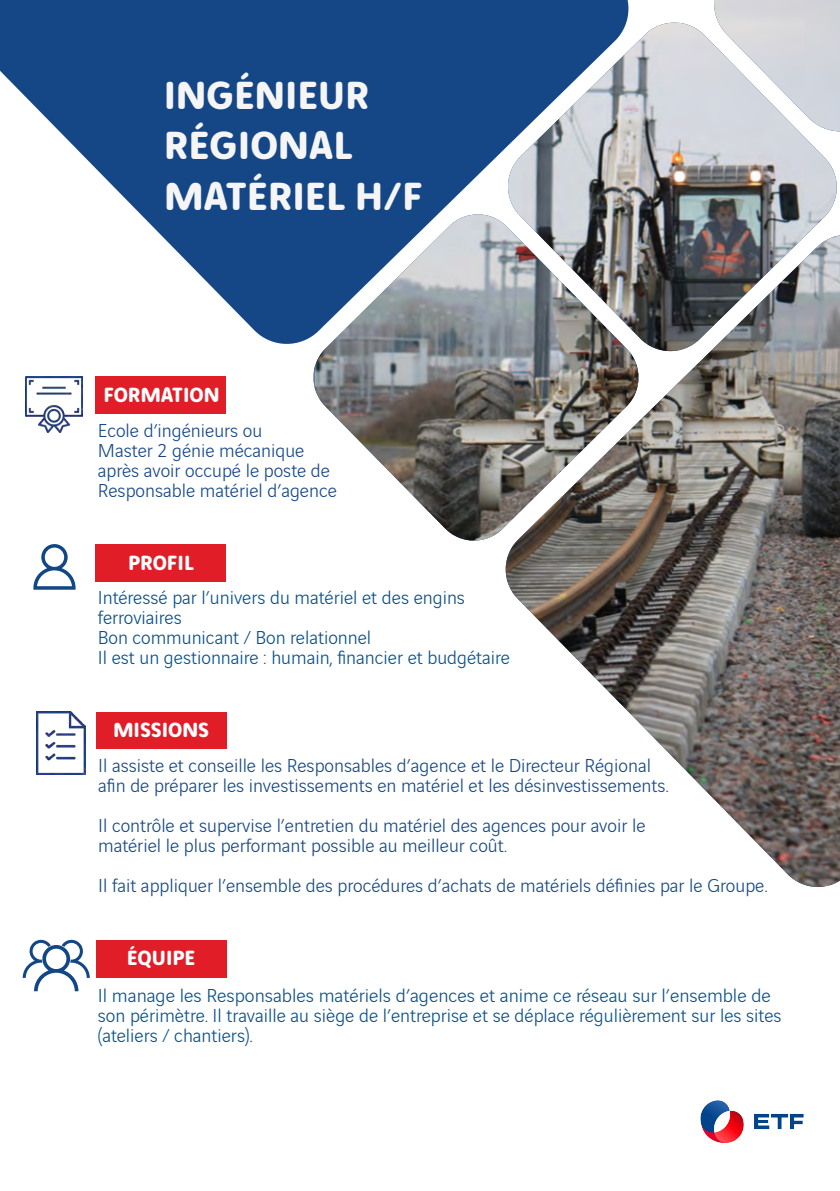
<style>
.page{position:relative;width:840px;height:1191px;background:#fff}
.page>*{position:absolute;margin:0;border:0;box-sizing:border-box;transform-origin:0 0}
.t1{font:700 42px/50.4px "Vinci Rounded";color:#f5f5f6}
.t2{font:700 22px "Vinci Rounded";color:#fff}
.t3{font:300 20px "Vinci Sans";color:#154787}
.t4{font:300 20px/20px "Vinci Sans";color:#054f8a}
</style>
<div class="page">
<svg style="left:0;top:0;width:309px;height:344px;fill:#154787"></svg>
<img style="left:314px;top:0;width:525px;height:887px">
<img style="left:26px;top:376px;width:57px;height:56px">
<div style="left:96px;top:376px;width:130px;height:37px;background:#e11d28"></div>
<svg style="left:33px;top:544px;width:42px;height:45px"></svg>
<div style="left:96px;top:544px;width:130px;height:37px;background:#e11d28"></div>
<img style="left:36px;top:711px;width:50px;height:64px">
<div style="left:96px;top:711px;width:130px;height:37px;background:#e11d28"></div>
<svg style="left:23px;top:939px;width:67px;height:52px"></svg>
<div style="left:96px;top:939px;width:130px;height:38px;background:#e11d28"></div>
<img style="left:700px;top:1100px;width:104px;height:43px">
<p class="t1" style="left:164px;top:67px;width:206px">INGÉNIEUR<br>RÉGIONAL</p>
<p class="t1" style="left:164px;top:167px;width:260px">MATÉRIEL H/F</p>
<p class="t2" style="left:103px;top:379px;width:118px">FORMATION</p>
<p class="t3" style="left:98px;top:415px;width:166px">Ecole d’ingénieurs ou</p>
<p class="t3" style="left:98px;top:435px;width:208px">Master 2 génie mécanique</p>
<p class="t3" style="left:98px;top:455px;width:233px">après avoir occupé le poste de</p>
<p class="t3" style="left:98px;top:475px;width:240px">Responsable matériel d’agence</p>
<p class="t2" style="left:128px;top:546px;width:67px">PROFIL</p>
<p class="t4" style="left:98px;top:586px;width:368px">Intéressé par l’univers du matériel et des engins</p>
<p class="t4" style="left:98px;top:606px;width:85px">ferroviaires</p>
<p class="t4" style="left:98px;top:626px;width:275px">Bon communicant / Bon relationnel</p>
<p class="t4" style="left:98px;top:646px;width:413px">Il est un gestionnaire : humain, financier et budgétaire</p>
<p class="t2" style="left:113px;top:713px;width:97px">MISSIONS</p>
<p class="t3" style="left:98px;top:751px;width:554px">Il assiste et conseille les Responsables d’agence et le Directeur Régional</p>
<p class="t3" style="left:98px;top:771px;width:571px">afin de préparer les investissements en matériel et les désinvestissements.</p>
<p class="t3" style="left:98px;top:811px;width:548px">Il contrôle et supervise l’entretien du matériel des agences pour avoir le</p>
<p class="t3" style="left:98px;top:831px;width:410px">matériel le plus performant possible au meilleur coût.</p>
<p class="t3" style="left:98px;top:871px;width:670px">Il fait appliquer l’ensemble des procédures d’achats de matériels définies par le Groupe.</p>
<p class="t2" style="left:127px;top:941px;width:70px">ÉQUIPE</p>
<p class="t4" style="left:98px;top:983px;width:685px">Il manage les Responsables matériels d’agences et anime ce réseau sur l’ensemble de son périmètre. Il travaille au siège de l’entreprise et se déplace régulièrement sur les sites (ateliers / chantiers).</p>
</div>
